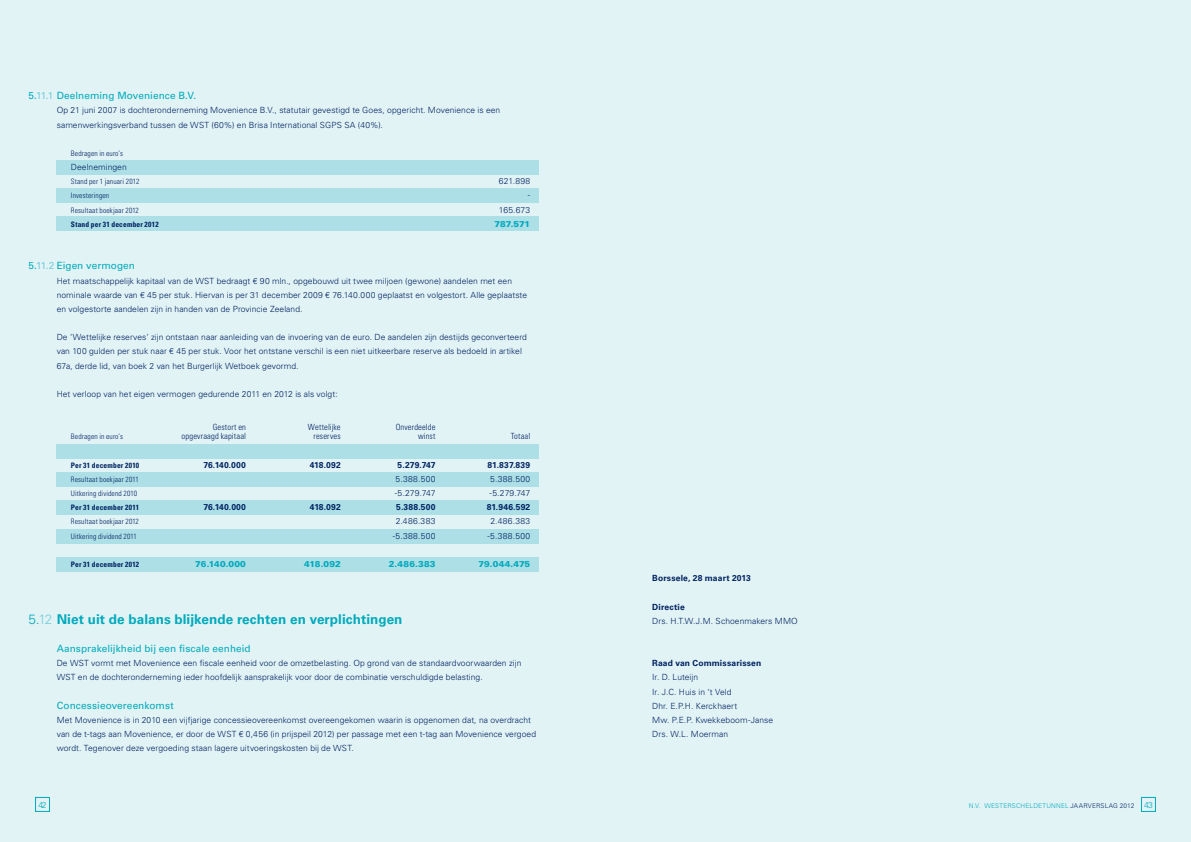
<style>
.page{position:relative;width:1191px;height:842px;background:#e2f3f6}
.page>*{position:absolute;margin:0;border:0;box-sizing:border-box;transform-origin:0 0}
.t1{font:700 13.5px "Univers LT Std";letter-spacing:.005em;color:#00aabc}
.t2{font:10px "Univers LT Std";letter-spacing:.01em;color:#00aabc}
.t3{font:300 8.5px/14.2px "Univers LT Std";letter-spacing:.005em;color:#002361}
.t4{font:700 8.5px "Univers LT Std";letter-spacing:.02em;color:#002361}
.t5{font:300 condensed 8.5px/9px "Univers LT Std";letter-spacing:.015em;color:#002361;text-align:right}
.t6{font:900 8.5px "Univers LT Std";letter-spacing:.005em;color:#00aabc}
.t7{font:300 8.5px "Univers LT Std";color:#00aabc}
.t8{font:300 condensed 7.5px "Univers LT Std";letter-spacing:.015em;color:#002361}
.t9{font:700 condensed 7.5px "Univers LT Std";letter-spacing:.02em;color:#002361}
.t10{font:300 6.5px "Univers LT Std";letter-spacing:.025em;color:#00aabc}
.s1{color:#74cdd9}
.s2{font-weight:300}
.s3{font-weight:300;color:#74cdd9}
.s4{color:#002361}
.s5{font-size:8.5px}
</style>
<div class="page">
<div style="left:57px;top:160px;width:482px;height:14px;background:#addfe7"></div>
<div style="left:57px;top:189px;width:482px;height:14px;background:#addfe7"></div>
<div style="left:57px;top:217px;width:482px;height:14px;background:#addfe7"></div>
<div style="left:57px;top:444px;width:482px;height:14px;background:#addfe7"></div>
<div style="left:57px;top:472px;width:482px;height:14px;background:#addfe7"></div>
<div style="left:57px;top:501px;width:482px;height:14px;background:#addfe7"></div>
<div style="left:57px;top:529px;width:482px;height:14px;background:#addfe7"></div>
<div style="left:57px;top:557px;width:482px;height:15px;background:#addfe7"></div>
<div style="left:1141px;top:797px;width:14px;height:14px;border:1px solid #00aabc"></div>
<div style="left:35px;top:797px;width:15px;height:14px;border:1px solid #00aabc"></div>
<p class="t2" style="left:28px;top:91px;width:169px">5.<span class="s1">11.1</span> Deelneming Movenience B.V.</p>
<p class="t3" style="left:57px;top:104px;width:445px">Op 21 juni 2007 is dochteronderneming Movenience B.V., statutair gevestigd te Goes, opgericht. Movenience is een samenwerkingsverband tussen de WST (60%) en Brisa International SGPS SA (40%).</p>
<p class="t8" style="left:71px;top:150px;width:54px">Bedragen in euro’s</p>
<p class="t3" style="left:71px;top:160px;width:57px">Deelnemingen</p>
<p class="t8" style="left:71px;top:178px;width:70px">Stand per 1 januari 2012</p>
<p class="t3" style="left:499px;top:175px;width:33px">621.898</p>
<p class="t8" style="left:71px;top:193px;width:40px">Investeringen</p>
<p class="t3" style="left:528px;top:189px;width:4px">-</p>
<p class="t8" style="left:71px;top:207px;width:70px">Resultaat boekjaar 2012</p>
<p class="t3" style="left:499px;top:203px;width:33px">165.673</p>
<p class="t9" style="left:71px;top:221px;width:89px">Stand per 31 december 2012</p>
<p class="t6" style="left:494px;top:220px;width:37px">787.571</p>
<p class="t2" style="left:28px;top:262px;width:108px">5.<span class="s1">11.2</span> Eigen vermogen</p>
<p class="t3" style="left:57px;top:274px;width:472px">Het maatschappelijk kapitaal van de WST bedraagt € 90 mln., opgebouwd uit twee miljoen (gewone) aandelen met een nominale waarde van € 45 per stuk. Hiervan is per 31 december 2009 € 76.140.000 geplaatst en volgestort. Alle geplaatste en volgestorte aandelen zijn in handen van de Provincie Zeeland.</p>
<p class="t3" style="left:57px;top:331px;width:472px">De ‘Wettelijke reserves’ zijn ontstaan naar aanleiding van de invoering van de euro. De aandelen zijn destijds geconverteerd van 100 gulden per stuk naar € 45 per stuk. Voor het ontstane verschil is een niet uitkeerbare reserve als bedoeld in artikel<br>67a, derde lid, van boek 2 van het Burgerlijk Wetboek gevormd.</p>
<p class="t3" style="left:57px;top:387px;width:282px">Het verloop van het eigen vermogen gedurende 2011 en 2012 is als volgt:</p>
<p class="t8" style="left:71px;top:434px;width:54px">Bedragen in euro’s</p>
<p class="t5" style="left:182px;top:423px;width:66px">Gestort en opgevraagd kapitaal</p>
<p class="t5" style="left:308px;top:423px;width:34px">Wettelijke reserves</p>
<p class="t5" style="left:396px;top:423px;width:41px">Onverdeelde winst</p>
<p class="t5" style="left:511px;top:432px;width:21px">Totaal</p>
<p class="t9" style="left:71px;top:462px;width:70px">Per 31 december 2010</p>
<p class="t4" style="left:203px;top:461px;width:44px">76.140.000</p>
<p class="t4" style="left:310px;top:461px;width:32px">418.092</p>
<p class="t4" style="left:397px;top:461px;width:39px">5.279.747</p>
<p class="t4" style="left:487px;top:461px;width:44px">81.837.839</p>
<p class="t8" style="left:71px;top:476px;width:69px">Resultaat boekjaar 2011</p>
<p class="t3" style="left:395px;top:472px;width:41px">5.388.500</p>
<p class="t3" style="left:490px;top:472px;width:41px">5.388.500</p>
<p class="t8" style="left:71px;top:490px;width:68px">Uitkering dividend 2010</p>
<p class="t3" style="left:395px;top:486px;width:42px">-5.279.747</p>
<p class="t3" style="left:489px;top:486px;width:42px">-5.279.747</p>
<p class="t9" style="left:71px;top:504px;width:70px">Per 31 december 2011</p>
<p class="t4" style="left:203px;top:504px;width:44px">76.140.000</p>
<p class="t4" style="left:310px;top:504px;width:32px">418.092</p>
<p class="t4" style="left:396px;top:504px;width:41px">5.388.500</p>
<p class="t4" style="left:487px;top:504px;width:45px">81.946.592</p>
<p class="t8" style="left:71px;top:519px;width:70px">Resultaat boekjaar 2012</p>
<p class="t3" style="left:396px;top:515px;width:41px">2.486.383</p>
<p class="t3" style="left:490px;top:515px;width:41px">2.486.383</p>
<p class="t8" style="left:71px;top:533px;width:67px">Uitkering dividend 2011</p>
<p class="t3" style="left:393px;top:529px;width:44px">-5.388.500</p>
<p class="t3" style="left:487px;top:529px;width:44px">-5.388.500</p>
<p class="t9" style="left:71px;top:561px;width:70px">Per 31 december 2012</p>
<p class="t6" style="left:195px;top:560px;width:52px">76.140.000</p>
<p class="t6" style="left:304px;top:560px;width:38px">418.092</p>
<p class="t6" style="left:389px;top:560px;width:48px">2.486.383</p>
<p class="t6" style="left:478px;top:560px;width:53px">79.044.475</p>
<h1 class="t1" style="left:28px;top:613px;width:376px"><span class="s2">5.</span><span class="s3">12</span> Niet uit de balans blijkende rechten en verplichtingen</h1>
<p class="t2" style="left:57px;top:644px;width:195px">Aansprakelijkheid bij een fiscale eenheid</p>
<p class="t3" style="left:57px;top:656px;width:466px">De WST vormt met Movenience een fiscale eenheid voor de omzetbelasting. Op grond van de standaardvoorwaarden zijn<br>WST en de dochteronderneming ieder hoofdelijk aansprakelijk voor door de combinatie verschuldigde belasting.</p>
<p class="t2" style="left:57px;top:701px;width:118px">Concessieovereenkomst</p>
<p class="t3" style="left:57px;top:713px;width:481px">Met Movenience is in 2010 een vijfjarige concessieovereenkomst overeengekomen waarin is opgenomen dat, na overdracht van de t-tags aan Movenience, er door de WST € 0,456 (in prijspeil 2012) per passage met een t-tag aan Movenience vergoed wordt. Tegenover deze vergoeding staan lagere uitvoeringskosten bij de WST.</p>
<p class="t4" style="left:652px;top:575px;width:100px">Borssele, 28 maart 2013</p>
<p class="t4" style="left:652px;top:603px;width:34px">Directie</p>
<p class="t3" style="left:652px;top:614px;width:147px">Drs. H.T.W.J.M. Schoenmakers MMO</p>
<p class="t4" style="left:652px;top:660px;width:111px">Raad van Commissarissen</p>
<p class="t3" style="left:652px;top:671px;width:123px">Ir. D. Luteijn<br>Ir. J.C. Huis in ‘t Veld<br>Dhr. E.P.H. Kerckhaert<br>Mw. P.E.P. Kwekkeboom-Janse<br>Drs. W.L. Moerman</p>
<p class="t7" style="left:38px;top:801px;width:10px">42</p>
<p class="t10" style="left:968px;top:803px;width:185px">N.V. WESTERSCHELDETUNNEL <span class="s4">JAARVERSLAG 2012</span> <span class="s5">43</span></p>
</div>
